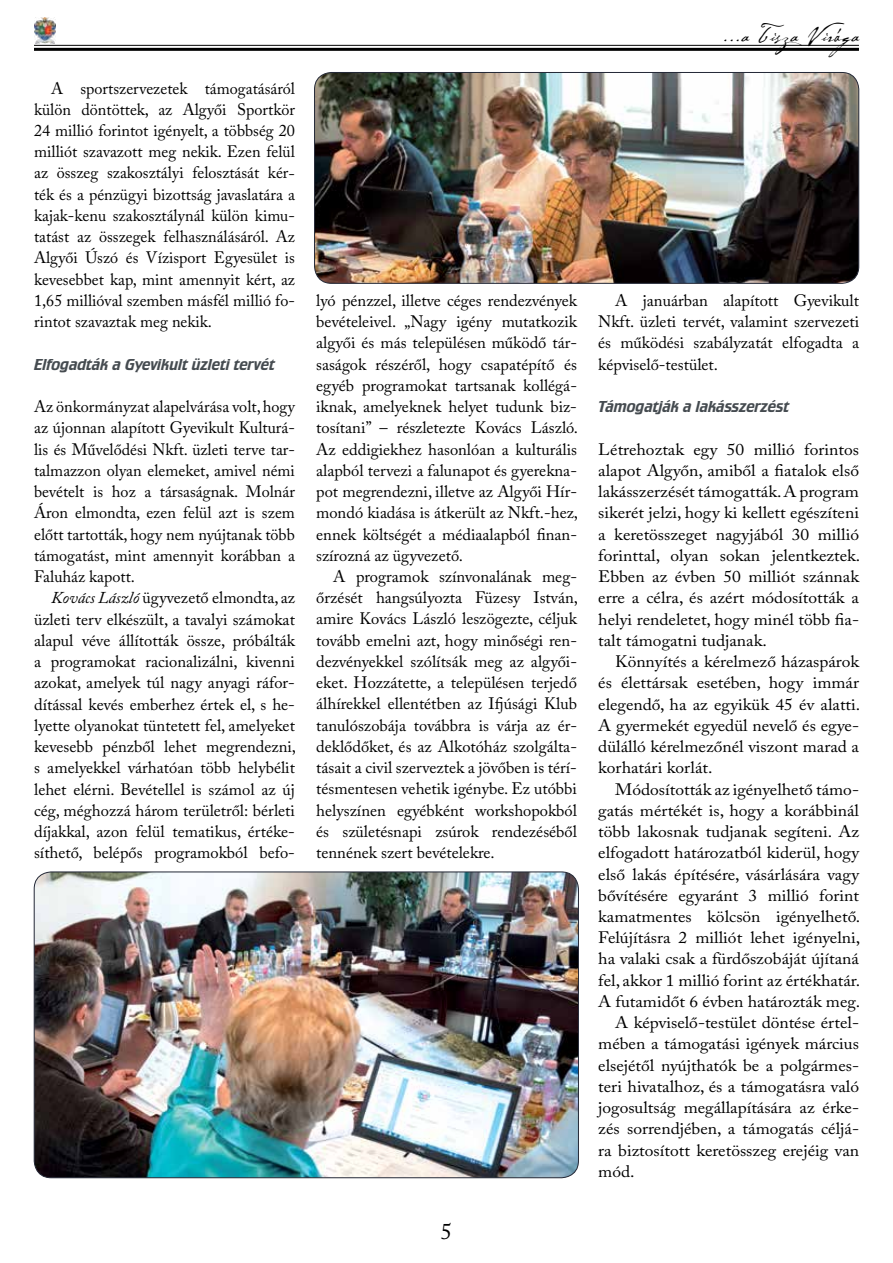
<style>
.page{position:relative;width:893px;height:1263px;background:#fff}
.page>*{position:absolute;margin:0;border:0;box-sizing:border-box;transform-origin:0 0}
.t1{font:24px "Cezanne";letter-spacing:.04em;color:#000}
.t2{font:22.5px "Adobe Caslon Pro";color:#000}
.t3{font:16.5px/21.3px "Adobe Caslon Pro";color:#000;text-align:justify}
.t4{font:16.5px/21.3px "Adobe Caslon Pro";color:#000;text-align:justify;scale:1.06 1}
.t5{font:16.5px "Crillee TOT";color:#454b50}
.s1{font-style:italic}
</style>
<div class="page">
<hr style="left:34px;top:45px;width:825px;height:1px;background:#000">
<hr style="left:34px;top:48px;width:825px;height:3px;background:#000">
<img style="left:34px;top:17px;width:21px;height:26px">
<img style="left:34px;top:872px;width:544px;height:306px">
<img style="left:315px;top:72px;width:544px;height:211px">
<div style="left:314px;top:72px;width:545px;height:212px;border:1px solid #232836;border-radius:17px"></div>
<p class="t3" style="left:34px;top:77px;width:262px;text-indent:17px">A sportszervezetek támogatásáról külön döntöttek, az Algyői Sportkör 24 millió forintot igényelt, a többség 20 milliót szavazott meg nekik. Ezen felül az összeg szakosztályi felosztását kér&shy;ték és a pénzügyi bizottság javaslatára a kajak-kenu szakosztálynál külön kimu&shy;tatást az összegek felhasználásáról. Az Algyői Úszó és Vízisport Egyesület is kevesebbet kap, mint amennyit kért, az 1,65 millióval szemben másfél millió fo&shy;rintot szavaztak meg nekik.</p>
<p class="t5" style="left:34px;top:355px;width:242px">Elfogadták a Gyevikult üzleti tervét</p>
<p class="t3" style="left:34px;top:396px;width:262px">Az önkormányzat alapelvárása volt, hogy az újonnan alapított Gyevikult Kulturá&shy;lis és Művelődési Nkft. üzleti terve tar&shy;talmazzon olyan elemeket, amivel némi bevételt is hoz a társaságnak. Molnár Áron elmondta, ezen felül azt is szem előtt tartották, hogy nem nyújtanak több támogatást, mint amennyit korábban a Faluház kapott.</p>
<p class="t3" style="left:34px;top:587px;width:263px;text-indent:17px"><span class="s1">Kovács László</span> ügyvezető elmondta, az üzleti terv elkészült, a tavalyi számokat alapul véve állították össze, próbálták a programokat racionalizálni, kivenni azokat, amelyek túl nagy anyagi ráfor&shy;dítással kevés emberhez értek el, s he&shy;lyette olyanokat tüntetett fel, amelyeket kevesebb pénzből lehet megrendezni, s amelyekkel várhatóan több helybélit lehet elérni. Bevétellel is számol az új cég, méghozzá három területről: bérleti díjakkal, azon felül tematikus, értéke&shy;síthető, belépős programokból befo-</p>
<h1 class="t1" style="left:723px;top:19px;width:143px">...a Tisza Virága</h1>
<p class="t3" style="left:316px;top:290px;width:263px">lyó pénzzel, illetve céges rendezvények bevételeivel. „Nagy igény mutatkozik algyői és más településen működő tár&shy;saságok részéről, hogy csapatépítő és egyéb programokat tartsanak kollégá&shy;iknak, amelyeknek helyet tudunk biz&shy;tosítani” – részletezte Kovács László.<br>Az eddigiekhez hasonlóan a kulturális alapból tervezi a falunapot és gyerekna&shy;pot megrendezni, illetve az Algyői Hír&shy;mondó kiadása is átkerült az Nkft.-hez, ennek költségét a médiaalapból finan&shy;szírozná az ügyvezető.</p>
<p class="t3" style="left:316px;top:566px;width:263px;text-indent:17px">A programok színvonalának meg&shy;őrzését hangsúlyozta Füzesy István, amire Kovács László leszögezte, céljuk tovább emelni azt, hogy minőségi ren&shy;dezvényekkel szólítsák meg az algyői&shy;eket. Hozzátette, a településen terjedő álhírekkel ellentétben az Ifjúsági Klub tanulószobája továbbra is várja az ér&shy;deklődőket, és az Alkotóház szolgálta&shy;tásait a civil szerveztek a jövőben is térí&shy;tésmentesen vehetik igénybe. Ez utóbbi helyszínen egyébként workshopokból és születésnapi zsúrok rendezéséből tennének szert bevételekre.</p>
<h2 class="t2" style="left:441px;top:1218px;width:13px">5</h2>
<p class="t3" style="left:598px;top:289px;width:262px;text-indent:17px">A januárban alapított Gyevikult Nkft. üzleti tervét, valamint szervezeti és működési szabályzatát elfogadta a képviselő-testület.</p>
<p class="t5" style="left:598px;top:397px;width:192px">Támogatják a lakásszerzést</p>
<p class="t4" style="left:598px;top:438px;width:249px">Létrehoztak egy 50 millió forintos alapot Algyőn, amiből a fiatalok első lakásszerzését támogatták. A program sikerét jelzi, hogy ki kellett egészíteni a keretösszeget nagyjából 30 millió forinttal, olyan sokan jelentkeztek.<br>Ebben az évben 50 milliót szánnak erre a célra, és azért módosították a helyi rendeletet, hogy minél több fia&shy;talt támogatni tudjanak.</p>
<p class="t4" style="left:598px;top:651px;width:249px;text-indent:17px">Könnyítés a kérelmező házaspárok és élettársak esetében, hogy immár elegendő, ha az egyikük 45 év alatti.<br>A gyermekét egyedül nevelő és egye&shy;dülálló kérelmezőnél viszont marad a korhatári korlát.</p>
<p class="t4" style="left:615px;top:778px;width:231px">Módosították az igényelhető támo-</p>
<p class="t4" style="left:598px;top:799px;width:248px">gatás mértékét is, hogy a korábbinál</p>
<p class="t4" style="left:598px;top:821px;width:248px">több lakosnak tudjanak segíteni. Az</p>
<p class="t4" style="left:598px;top:842px;width:248px">elfogadott határozatból kiderül, hogy</p>
<p class="t4" style="left:598px;top:863px;width:248px">első lakás építésére, vásárlására vagy</p>
<p class="t4" style="left:598px;top:884px;width:248px">bővítésére egyaránt 3 millió forint</p>
<p class="t4" style="left:598px;top:906px;width:249px">kamatmentes kölcsön igényelhető.</p>
<p class="t4" style="left:598px;top:927px;width:249px">Felújításra 2 milliót lehet igényelni,</p>
<p class="t4" style="left:598px;top:948px;width:248px">ha valaki csak a fürdőszobáját újítaná</p>
<p class="t4" style="left:598px;top:969px;width:249px">fel, akkor 1 millió forint az értékhatár.</p>
<p class="t4" style="left:598px;top:990px;width:249px">A futamidőt 6 évben határozták meg.</p>
<p class="t4" style="left:615px;top:1012px;width:231px">A képviselő-testület döntése értel-</p>
<p class="t4" style="left:598px;top:1033px;width:248px">mében a támogatási igények március</p>
<p class="t4" style="left:598px;top:1054px;width:248px">elsejétől nyújthatók be a polgármes-</p>
<p class="t4" style="left:598px;top:1075px;width:248px">teri hivatalhoz, és a támogatásra való</p>
<p class="t4" style="left:598px;top:1097px;width:248px">jogosultság megállapítására az érke-</p>
<p class="t4" style="left:598px;top:1118px;width:248px">zés sorrendjében, a támogatás céljá-</p>
<p class="t4" style="left:598px;top:1139px;width:248px">ra biztosított keretösszeg erejéig van</p>
<p class="t4" style="left:598px;top:1160px;width:36px">mód.</p>
</div>
